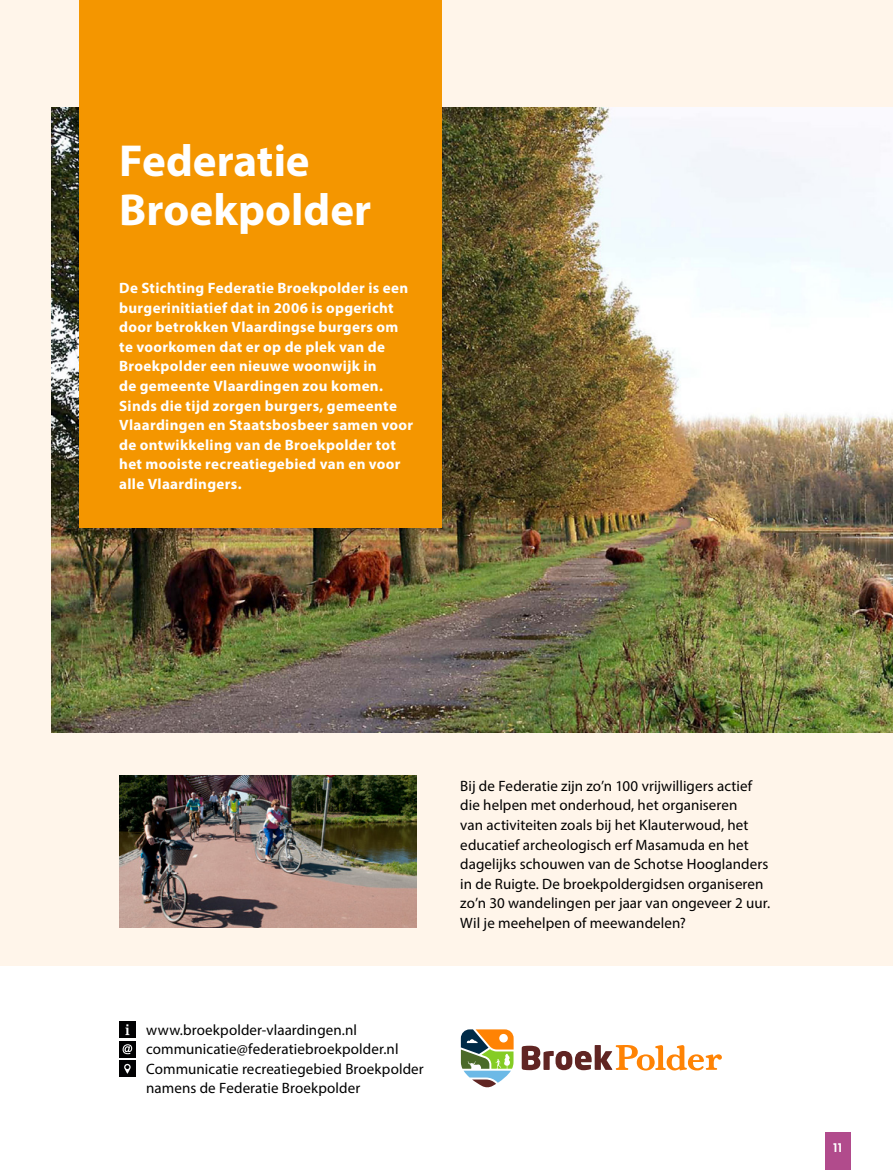
<style>
.page{position:relative;width:893px;height:1170px;background:#fff}
.page>*{position:absolute;margin:0;border:0;box-sizing:border-box;transform-origin:0 0}
.t1{font:700 45px/48.8px "Myriad Pro";color:#fff}
.t2{font:15px/19.5px "Myriad Pro";letter-spacing:.005em;color:#000}
.t3{font:700 15px/19.5px "Myriad Pro";letter-spacing:.02em;color:#fff}
.t4{font:600 12px "Poppins";color:#fff}
</style>
<div class="page">
<div style="left:0;top:0;width:893px;height:1169px;background:#fff5ea"></div>
<div style="left:0;top:966px;width:893px;height:203px;background:#fff"></div>
<img style="left:51px;top:108px;width:842px;height:624px">
<img style="left:120px;top:775px;width:297px;height:152px">
<div style="left:79px;top:0;width:362px;height:527px;background:#f49600"></div>
<div style="left:119px;top:1021px;width:17px;height:16px;background:#020203"></div>
<svg style="left:125px;top:1024px;width:4px;height:10px"></svg>
<div style="left:119px;top:1040px;width:17px;height:17px;background:#020203"></div>
<svg style="left:123px;top:1044px;width:9px;height:10px"></svg>
<div style="left:119px;top:1060px;width:17px;height:16px;background:#020203"></div>
<svg style="left:124px;top:1063px;width:7px;height:10px"></svg>
<svg style="left:461px;top:1029px;width:53px;height:58px"></svg>
<svg style="left:522px;top:1045px;width:200px;height:25px"></svg>
<div style="left:825px;top:1132px;width:25px;height:37px;background:#b14b8c"></div>
<h1 class="t1" style="left:119px;top:135px;width:254px">Federatie<br>Broekpolder</h1>
<p class="t3" style="left:119px;top:278px;width:295px">De Stichting Federatie Broekpolder is een burgerinitiatief dat in 2006 is opgericht door betrokken Vlaardingse burgers om te voorkomen dat er op de plek van de Broekpolder een nieuwe woonwijk in<br>de gemeente Vlaardingen zou komen.<br>Sinds die tijd zorgen burgers, gemeente Vlaardingen en Staatsbosbeer samen voor de ontwikkeling van de Broekpolder tot het mooiste recreatiegebied van en voor alle Vlaardingers.</p>
<p class="t2" style="left:460px;top:775px;width:311px">Bij de Federatie zijn zo’n 100 vrijwilligers actief die helpen met onderhoud, het organiseren<br>van activiteiten zoals bij het Klauterwoud, het educatief archeologisch erf Masamuda en het dagelijks schouwen van de Schotse Hooglanders in de Ruigte. De broekpoldergidsen organiseren zo’n 30 wandelingen per jaar van ongeveer 2 uur.<br>Wil je meehelpen of meewandelen?</p>
<p class="t2" style="left:146px;top:1019px;width:279px">www.broekpolder-vlaardingen.nl communicatie@federatiebroekpolder.nl Communicatie recreatiegebied Broekpolder namens de Federatie Broekpolder</p>
<p class="t4" style="left:833px;top:1140px;width:10px">11</p>
</div>
